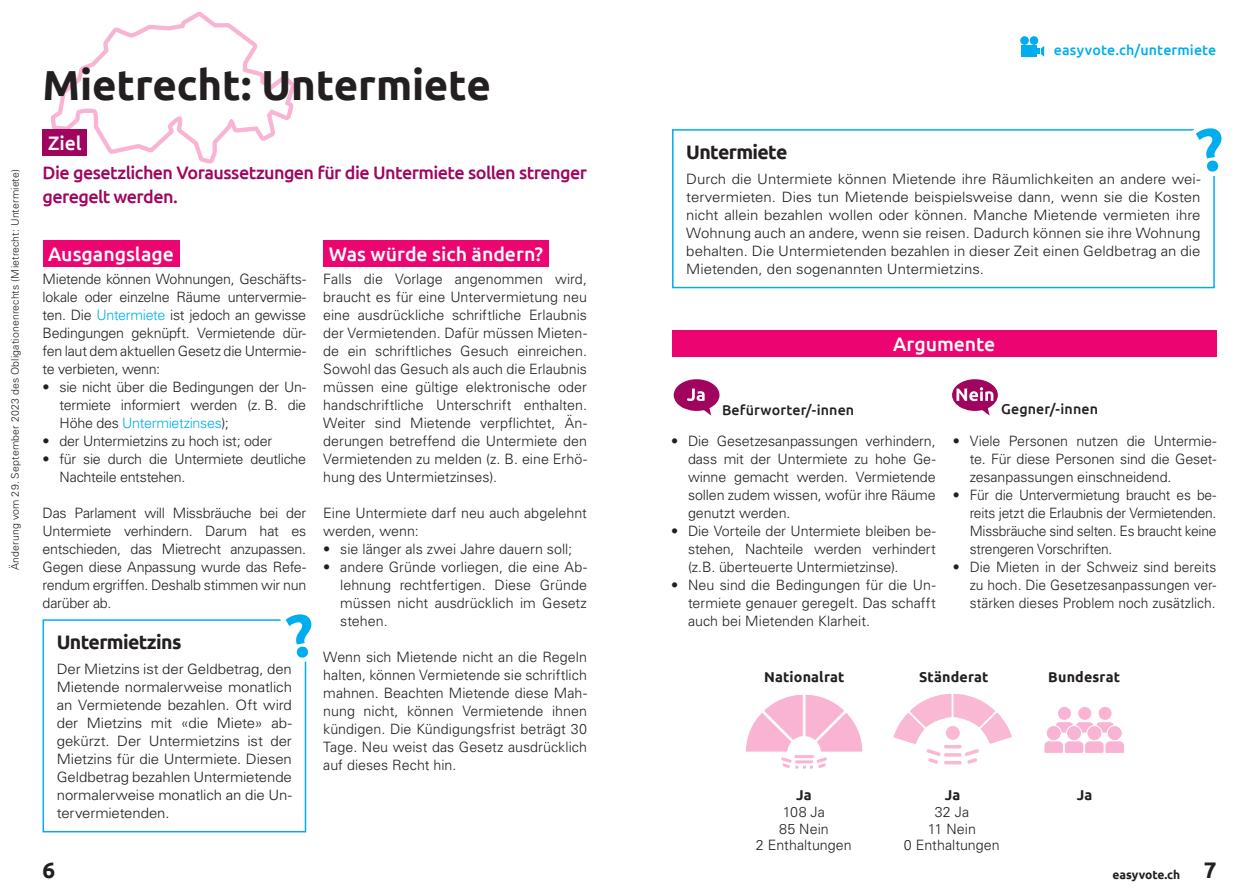
<style>
.page{position:relative;width:1259px;height:893px;background:#fff}
.page>*{position:absolute;margin:0;border:0;box-sizing:border-box;transform-origin:0 0}
.Kurztitel{font:700 42px "Ubuntu";letter-spacing:-.005em;color:#231f20}
.t1{font:700 22.5px "Ubuntu";color:#231f20}
.Untertitel{font:500 19.5px "Ubuntu";letter-spacing:-.005em;color:#fff}
.Titel_Infobox{font:700 19.5px "Ubuntu";letter-spacing:-.035em;color:#231f20}
.Ziel{font:500 18px/24px "Ubuntu";letter-spacing:-.035em;color:#a0045e}
.Fliesstext{font:300 14.25px/18px "Univers LT Std";letter-spacing:-.01em;color:#231f20;text-align:justify}
.Infobox_Text{font:300 14.25px/18px "Univers LT Std";letter-spacing:-.005em;color:#231f20;text-align:justify;scale:1.05 1}
.Regierungsmeinung_Ja_Nein{font:300 14.25px "Univers LT Std";color:#231f20}
.Regierung_GegnerInnen_Befürworterinnen{font:500 14.25px "Ubuntu";letter-spacing:.01em;color:#231f20}
.Regierung_GegnerInnen_Befürworterinnen-2{font:700 14.25px "Ubuntu";letter-spacing:.01em;color:#231f20}
.Links{font:500 14.25px "Ubuntu";letter-spacing:.01em;color:#00aeef}
.dafür_dagegen{font:700 14.25px "Ubuntu";color:#231f20}
.t2{font:700 12px "Ubuntu";color:#231f20}
.Offizieller_Titel{font:300 10.5px "Univers LT Std";letter-spacing:.015em;color:#231f20}
.s1{color:#00aeef}
.s2{font-size:22.5px}
</style>
<div class="page">
<svg style="left:51px;top:12px;width:244px;height:152px"></svg>
<div style="left:323px;top:240px;width:226px;height:26px;background:#ec0570"></div>
<div style="left:43px;top:240px;width:136px;height:26px;background:#ec0570"></div>
<div style="left:672px;top:330px;width:544px;height:26px;background:#ec0570"></div>
<div style="left:1022px;top:45px;width:15px;height:12px;background:#00aeef"></div>
<svg style="left:1037px;top:46px;width:7px;height:11px"></svg>
<svg style="left:1029px;top:36px;width:9px;height:9px"></svg>
<div style="left:1020px;top:36px;width:9px;height:9px;background:#00aeef;border-radius:50%"></div>
<div style="left:43px;top:130px;width:44px;height:26px;background:#a0045e"></div>
<svg style="left:746px;top:694px;width:117px;height:75px"></svg>
<svg style="left:893px;top:694px;width:118px;height:71px"></svg>
<div style="left:1057px;top:706px;width:14px;height:14px;background:#f9b4d4;border-radius:50%"></div>
<div style="left:1057px;top:706px;width:14px;height:15px;border:1px solid #fff;border-radius:50%"></div>
<div style="left:1077px;top:706px;width:14px;height:14px;background:#f9b4d4;border-radius:50%"></div>
<div style="left:1077px;top:706px;width:15px;height:15px;border:1px solid #fff;border-radius:50%"></div>
<div style="left:1098px;top:706px;width:14px;height:14px;background:#f9b4d4;border-radius:50%"></div>
<div style="left:1098px;top:706px;width:14px;height:15px;border:1px solid #fff;border-radius:50%"></div>
<svg style="left:1056px;top:722px;width:58px;height:11px"></svg>
<div style="left:1046px;top:726px;width:15px;height:15px;background:#f9b4d4;border-radius:50%"></div>
<div style="left:1046px;top:725px;width:15px;height:16px;border:1px solid #fff;border-radius:50%"></div>
<svg style="left:1066px;top:725px;width:16px;height:16px"></svg>
<svg style="left:1086px;top:725px;width:16px;height:16px"></svg>
<div style="left:1107px;top:726px;width:15px;height:15px;background:#f9b4d4;border-radius:50%"></div>
<div style="left:1107px;top:725px;width:15px;height:16px;border:1px solid #fff;border-radius:50%"></div>
<svg style="left:1044px;top:740px;width:80px;height:13px"></svg>
<svg style="left:952px;top:379px;width:46px;height:37px"></svg>
<svg style="left:673px;top:379px;width:46px;height:37px"></svg>
<div style="left:672px;top:129px;width:542px;height:159px;border:2px solid #00aeef"></div>
<div style="left:43px;top:619px;width:263px;height:213px;border:2px solid #00aeef"></div>
<svg style="left:1195px;top:129px;width:20px;height:44px"></svg>
<svg style="left:285px;top:619px;width:22px;height:40px"></svg>
<p class="Offizieller_Titel" style="left:9px;top:570px;width:402px;rotate:-90deg">Änderung vom 29. September 2023 des Obligationenrechts (Mietrecht: Untermiete)</p>
<p class="Kurztitel" style="left:43px;top:59px;width:450px">Mietrecht: Untermiete</p>
<p class="Untertitel" style="left:48px;top:131px;width:35px">Ziel</p>
<p class="Ziel" style="left:43px;top:160px;width:546px">Die gesetzlichen Voraussetzungen für die Untermiete sollen strenger geregelt werden.</p>
<p class="Untertitel" style="left:48px;top:242px;width:127px">Ausgangslage</p>
<p class="Untertitel" style="left:329px;top:242px;width:216px">Was würde sich ändern?</p>
<p class="Fliesstext" style="left:43px;top:270px;width:265px">Mietende können Wohnungen, Geschäfts&shy;lokale oder einzelne Räume untervermie&shy;ten. Die <span class="s1">Untermiete</span> ist jedoch an gewisse Bedingungen geknüpft. Vermietende dür&shy;fen laut dem aktuellen Gesetz die Untermie&shy;te verbieten, wenn:</p>
<p class="Fliesstext" style="left:60px;top:378px;width:248px;text-indent:-17px">• sie nicht über die Bedingungen der Un&shy;termiete informiert werden (z. B. die Höhe des <span class="s1">Untermietzinses</span>);</p>
<p class="Fliesstext" style="left:43px;top:432px;width:231px">• der Untermietzins zu hoch ist; oder</p>
<p class="Fliesstext" style="left:60px;top:450px;width:248px;text-indent:-17px">• für sie durch die Untermiete deutliche<br>Nachteile entstehen.</p>
<p class="Fliesstext" style="left:43px;top:504px;width:265px">Das Parlament will Missbräuche bei der Untermiete verhindern. Darum hat es entschieden, das Mietrecht anzupassen.<br>Gegen diese Anpassung wurde das Refe&shy;rendum ergriffen. Deshalb stimmen wir nun darüber ab.</p>
<p class="Titel_Infobox" style="left:57px;top:630px;width:126px">Untermietzins</p>
<p class="Infobox_Text" style="left:57px;top:660px;width:225px">Der Mietzins ist der Geldbetrag, den Mietende normalerweise monatlich an Vermietende bezahlen. Oft wird der Mietzins mit «die Miete» ab&shy;gekürzt. Der Untermietzins ist der Mietzins für die Untermiete. Diesen Geldbetrag bezahlen Untermietende normalerweise monatlich an die Un&shy;tervermietenden.</p>
<p class="Fliesstext" style="left:323px;top:270px;width:265px">Falls die Vorlage angenommen wird, braucht es für eine Untervermietung neu eine ausdrückliche schriftliche Erlaubnis der Vermietenden. Dafür müssen Mieten&shy;de ein schriftliches Gesuch einreichen.<br>Sowohl das Gesuch als auch die Erlaubnis müssen eine gültige elektronische oder handschriftliche Unterschrift enthalten.<br>Weiter sind Mietende verpflichtet, Än&shy;derungen betreffend die Untermiete den Vermietenden zu melden (z. B. eine Erhö&shy;hung des Untermietzinses).</p>
<p class="Fliesstext" style="left:323px;top:504px;width:265px">Eine Untermiete darf neu auch abgelehnt werden, wenn:</p>
<p class="Fliesstext" style="left:323px;top:540px;width:250px">• sie länger als zwei Jahre dauern soll;</p>
<p class="Fliesstext" style="left:340px;top:558px;width:248px;text-indent:-17px">• andere Gründe vorliegen, die eine Ab&shy;lehnung rechtfertigen. Diese Gründe müssen nicht ausdrücklich im Gesetz stehen.</p>
<p class="Fliesstext" style="left:323px;top:648px;width:265px">Wenn sich Mietende nicht an die Regeln halten, können Vermietende sie schriftlich mahnen. Beachten Mietende diese Mah&shy;nung nicht, können Vermietende ihnen kündigen. Die Kündigungsfrist beträgt 30<br>Tage. Neu weist das Gesetz ausdrücklich auf dieses Recht hin.</p>
<p class="Links" style="left:1054px;top:41px;width:164px">easyvote.ch/untermiete</p>
<p class="Titel_Infobox" style="left:686px;top:140px;width:103px">Untermiete</p>
<p class="Infobox_Text" style="left:686px;top:170px;width:491px">Durch die Untermiete können Mietende ihre Räumlichkeiten an andere wei&shy;tervermieten. Dies tun Mietende beispielsweise dann, wenn sie die Kosten nicht allein bezahlen wollen oder können. Manche Mietende vermieten ihre Wohnung auch an andere, wenn sie reisen. Dadurch können sie ihre Wohnung behalten. Die Untermietenden bezahlen in dieser Zeit einen Geldbetrag an die Mietenden, den sogenannten Untermietzins.</p>
<p class="Untertitel" style="left:893px;top:331px;width:104px">Argumente</p>
<p class="Regierung_GegnerInnen_Befürworterinnen" style="left:722px;top:401px;width:134px">Befürworter/-innen</p>
<p class="Regierung_GegnerInnen_Befürworterinnen" style="left:1001px;top:400px;width:99px">Gegner/-innen</p>
<p class="Fliesstext" style="left:688px;top:432px;width:249px;text-indent:-17px">• Die Gesetzesanpassungen verhindern, dass mit der Untermiete zu hohe Ge&shy;winne gemacht werden. Vermietende sollen zudem wissen, wofür ihre Räume genutzt werden.</p>
<p class="Fliesstext" style="left:688px;top:522px;width:249px;text-indent:-17px">• Die Vorteile der Untermiete bleiben be&shy;stehen, Nachteile werden verhindert (z.B. überteuerte Untermietzinse).</p>
<p class="Fliesstext" style="left:688px;top:576px;width:249px;text-indent:-17px">• Neu sind die Bedingungen für die Un&shy;termiete genauer geregelt. Das schafft auch bei Mietenden Klarheit.</p>
<p class="Fliesstext" style="left:969px;top:432px;width:248px;text-indent:-17px">• Viele Personen nutzen die Untermie&shy;te. Für diese Personen sind die Geset&shy;zesanpassungen einschneidend.</p>
<p class="Fliesstext" style="left:969px;top:486px;width:248px;text-indent:-17px">• Für die Untervermietung braucht es be&shy;reits jetzt die Erlaubnis der Vermietenden.<br>Missbräuche sind selten. Es braucht keine strengeren Vorschriften.</p>
<p class="Fliesstext" style="left:969px;top:558px;width:248px;text-indent:-17px">• Die Mieten in der Schweiz sind bereits zu hoch. Die Gesetzesanpassungen ver&shy;stärken dieses Problem noch zusätzlich.</p>
<p class="Regierung_GegnerInnen_Befürworterinnen-2" style="left:764px;top:668px;width:82px">Nationalrat</p>
<p class="Regierung_GegnerInnen_Befürworterinnen-2" style="left:919px;top:668px;width:71px">Ständerat</p>
<p class="Regierung_GegnerInnen_Befürworterinnen-2" style="left:1048px;top:668px;width:73px">Bundesrat</p>
<p class="dafür_dagegen" style="left:796px;top:786px;width:17px">Ja</p>
<p class="dafür_dagegen" style="left:945px;top:786px;width:17px">Ja</p>
<p class="dafür_dagegen" style="left:1076px;top:786px;width:17px">Ja</p>
<p class="Regierungsmeinung_Ja_Nein" style="left:934px;top:804px;width:36px">32 Ja</p>
<p class="Regierungsmeinung_Ja_Nein" style="left:928px;top:820px;width:50px">11 Nein</p>
<p class="Regierungsmeinung_Ja_Nein" style="left:904px;top:837px;width:97px">0 Enthaltungen</p>
<p class="Regierungsmeinung_Ja_Nein" style="left:783px;top:804px;width:44px">108 Ja</p>
<p class="Regierungsmeinung_Ja_Nein" style="left:779px;top:820px;width:51px">85 Nein</p>
<p class="Regierungsmeinung_Ja_Nein" style="left:756px;top:837px;width:97px">2 Enthaltungen</p>
<h2 class="t1" style="left:43px;top:857px;width:14px">6</h2>
<p class="t2" style="left:1112px;top:868px;width:105px">easyvote.ch <span class="s2">7</span></p>
</div>
